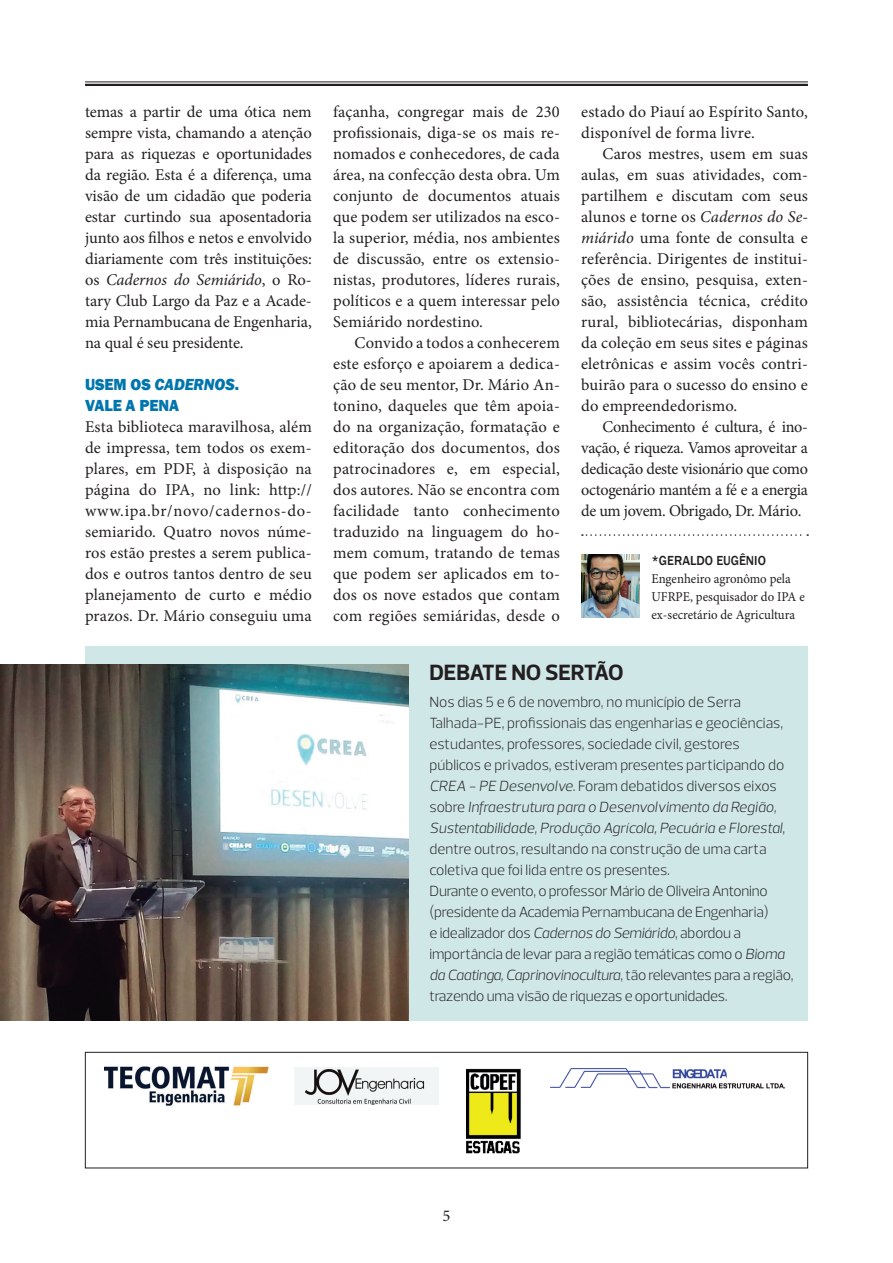
<style>
.page{position:relative;width:893px;height:1263px;background:#fff}
.page>*{position:absolute;margin:0;border:0;box-sizing:border-box;transform-origin:0 0}
.t1{font:700 22.5px "Prelo";letter-spacing:-.015em;color:#231f20}
.t2{font:16.5px/21px "Minion Pro";letter-spacing:.005em;color:#231f20;text-align:justify}
.t3{font:800 16.5px/21px "Franklin Gothic";letter-spacing:-.005em;color:#0075ae;scale:.95 1}
.t4{font:300 15px/21px "Prelo";letter-spacing:-.015em;color:#231f20}
.t5{font:13.5px/18px "Minion Pro";color:#231f20;scale:.95 1}
.t6{font:500 13.5px "Franklin Gothic";color:#231f20;scale:.95 1}
.s1{font-style:italic}
</style>
<div class="page">
<div style="left:85px;top:646px;width:723px;height:374px;background:#d0e7e8"></div>
<hr style="left:85px;top:82px;width:723px;height:1px;background:#231f20">
<hr style="left:85px;top:84px;width:723px;height:2px;background:#231f20">
<svg style="left:582px;top:534px;width:226px;height:2px"></svg>
<img style="left:581px;top:554px;width:59px;height:64px">
<img style="left:0;top:665px;width:408px;height:355px">
<img style="left:104px;top:1066px;width:165px;height:40px">
<img style="left:466px;top:1068px;width:55px;height:86px">
<img style="left:550px;top:1068px;width:236px;height:21px">
<img style="left:294px;top:1067px;width:145px;height:38px">
<div style="left:85px;top:1052px;width:723px;height:116px;border:1px solid #231f20"></div>
<p class="t2" style="left:85px;top:101px;width:228px">temas a partir de uma ótica nem sempre vista, chamando a atenção para as riquezas e oportunidades da região. Esta é a diferença, uma visão de um cidadão que poderia estar curtindo sua aposentadoria junto aos filhos e netos e envolvido diariamente com três instituições: os <span class="s1">Cadernos do Semiárido</span>, o Ro&shy;tary Club Largo da Paz e a Acade&shy;mia Pernambucana de Engenharia, na qual é seu presidente.</p>
<p class="t3" style="left:85px;top:374px;width:164px">USEM OS <span class="s1">CADERNOS</span>.<br>VALE A PENA</p>
<p class="t2" style="left:85px;top:416px;width:228px">Esta biblioteca maravilhosa, além de impressa, tem todos os exem&shy;plares, em PDF, à disposição na página do IPA, no link: http:// www.ipa.br/novo/cadernos-do&shy;semiarido. Quatro novos núme&shy;ros estão prestes a serem publica&shy;dos e outros tantos dentro de seu planejamento de curto e médio prazos. Dr. Mário conseguiu uma</p>
<p class="t2" style="left:333px;top:101px;width:228px">façanha, congregar mais de 230 profissionais, diga-se os mais re&shy;nomados e conhecedores, de cada área, na confecção desta obra. Um conjunto de documentos atuais que podem ser utilizados na esco&shy;la superior, média, nos ambientes de discussão, entre os extensio&shy;nistas, produtores, líderes rurais, políticos e a quem interessar pelo Semiárido nordestino.</p>
<p class="t2" style="left:333px;top:332px;width:228px;text-indent:21px">Convido a todos a conhecerem este esforço e apoiarem a dedica&shy;ção de seu mentor, Dr. Mário An&shy;tonino, daqueles que têm apoia&shy;do na organização, formatação e editoração dos documentos, dos patrocinadores e, em especial, dos autores. Não se encontra com facilidade tanto conhecimento traduzido na linguagem do ho&shy;mem comum, tratando de temas que podem ser aplicados em to&shy;dos os nove estados que contam com regiões semiáridas, desde o</p>
<p class="t2" style="left:581px;top:101px;width:228px">estado do Piauí ao Espírito Santo, disponível de forma livre.</p>
<p class="t2" style="left:581px;top:143px;width:228px;text-indent:21px">Caros mestres, usem em suas aulas, em suas atividades, com&shy;partilhem e discutam com seus alunos e torne os <span class="s1">Cadernos do Se&shy;miárido</span> uma fonte de consulta e referência. Dirigentes de institui&shy;ções de ensino, pesquisa, exten&shy;são, assistência técnica, crédito rural, bibliotecárias, disponham da coleção em seus sites e páginas eletrônicas e assim vocês contri&shy;buirão para o sucesso do ensino e do empreendedorismo.</p>
<p class="t2" style="left:581px;top:416px;width:228px;text-indent:21px">Conhecimento é cultura, é ino&shy;vação, é riqueza. Vamos aproveitar a dedicação deste visionário que como octogenário mantém a fé e a energia de um jovem. Obrigado, Dr. Mário.</p>
<p class="t6" style="left:651px;top:552px;width:122px">*GERALDO EUGÊNIO</p>
<p class="t5" style="left:651px;top:569px;width:163px">Engenheiro agronômo pela<br>UFRPE, pesquisador do IPA e ex-secretário de Agricultura</p>
<h1 class="t1" style="left:429px;top:659px;width:196px">DEBATE NO SERTÃO</h1>
<p class="t4" style="left:429px;top:691px;width:366px">Nos dias 5 e 6 de novembro, no município de Serra Talhada-PE, profissionais das engenharias e geociências, estudantes, professores, sociedade civil, gestores públicos e privados, estiveram presentes participando do <span class="s1">CREA - PE Desenvolve</span>. Foram debatidos diversos eixos sobre <span class="s1">Infraestrutura para o Desenvolvimento da Região, Sustentabilidade, Produção Agrícola, Pecuária e Florestal</span>, dentre outros, resultando na construção de uma carta coletiva que foi lida entre os presentes.<br>Durante o evento, o professor Mário de Oliveira Antonino (presidente da Academia Pernambucana de Engenharia)<br>e idealizador dos <span class="s1">Cadernos do Semiárido</span>, abordou a importância de levar para a região temáticas como o <span class="s1">Bioma da Caatinga, Caprinovinocultura</span>, tão relevantes para a região, trazendo uma visão de riquezas e oportunidades.</p>
<p class="t2" style="left:442px;top:1205px;width:9px">5</p>
</div>
